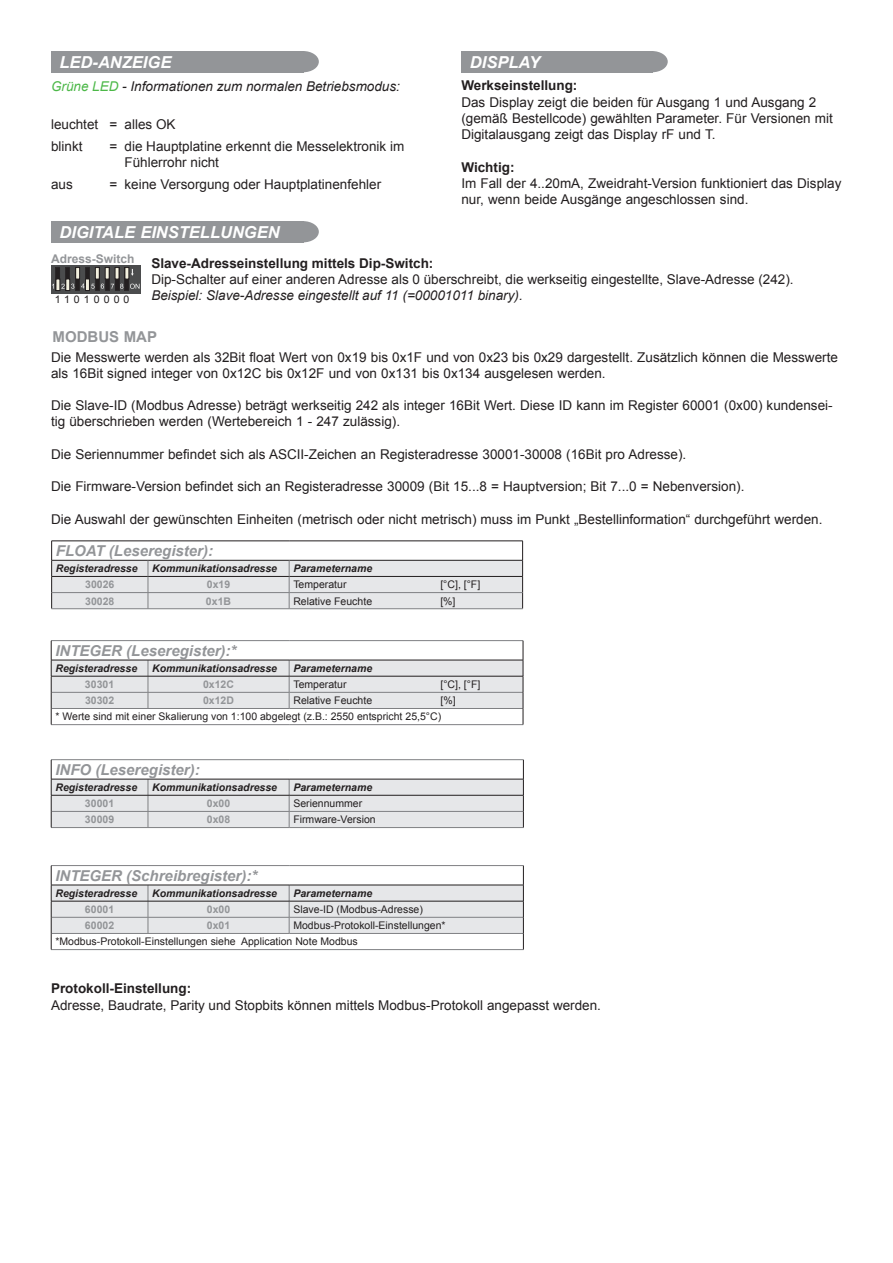
<style>
.page{position:relative;width:893px;height:1263px;background:#fff}
.page>*{position:absolute;margin:0;border:0;box-sizing:border-box;transform-origin:0 0}
.t1{font:italic 700 16.5px "Arial";color:#fff}
.t2{font:italic 700 15px "Arial";color:#939598}
.t3{font:700 15px "Arial";color:#939598}
.t4{font:13.5px/16.2px "Arial";color:#221e1f}
.t5{font:13.5px/21.6px "Arial";color:#231f20}
.t6{font:italic 13.5px "Arial";color:#231f20}
.t7{font:700 13.5px "Arial";color:#231f20}
.t8{font:700 13.5px "Arial";color:#221e1f}
.t9{font:700 12px "Arial";color:#939598}
.t10{font:10.5px/16.2px "Arial";color:#231f20}
.t11{font:italic 700 10.5px "Arial";color:#231f20}
.t12{font:700 10.5px "Arial";color:#939598}
.t13{font:10.5px "Arial";letter-spacing:.39em;color:#231f20}
.s1{color:#4cb848}
</style>
<div class="page">
<svg style="left:51px;top:541px;width:472px;height:67px"></svg>
<hr style="left:51px;top:608px;width:97px;height:1px;background:#7f8083">
<hr style="left:148px;top:608px;width:141px;height:1px;background:#7f8083">
<hr style="left:289px;top:608px;width:234px;height:1px;background:#7f8083">
<hr style="left:51px;top:640px;width:97px;height:1px;background:#7f8083">
<hr style="left:148px;top:640px;width:141px;height:1px;background:#7f8083">
<hr style="left:289px;top:640px;width:234px;height:1px;background:#7f8083">
<hr style="left:51px;top:724px;width:97px;height:1px;background:#7f8083">
<hr style="left:148px;top:724px;width:141px;height:1px;background:#7f8083">
<hr style="left:289px;top:724px;width:234px;height:1px;background:#7f8083">
<svg style="left:51px;top:641px;width:473px;height:83px"></svg>
<hr style="left:51px;top:865px;width:97px;height:1px;background:#7f8083">
<hr style="left:148px;top:865px;width:141px;height:1px;background:#7f8083">
<hr style="left:289px;top:865px;width:235px;height:1px;background:#7f8083">
<hr style="left:51px;top:949px;width:97px;height:1px;background:#7f8083">
<hr style="left:148px;top:949px;width:141px;height:1px;background:#7f8083">
<hr style="left:289px;top:949px;width:235px;height:1px;background:#7f8083">
<svg style="left:51px;top:866px;width:473px;height:83px"></svg>
<hr style="left:51px;top:759px;width:97px;height:1px;background:#7f8083">
<hr style="left:148px;top:759px;width:141px;height:1px;background:#7f8083">
<hr style="left:289px;top:759px;width:235px;height:1px;background:#7f8083">
<hr style="left:51px;top:827px;width:97px;height:1px;background:#7f8083">
<hr style="left:148px;top:827px;width:141px;height:1px;background:#7f8083">
<hr style="left:289px;top:827px;width:235px;height:1px;background:#7f8083">
<svg style="left:51px;top:760px;width:473px;height:67px"></svg>
<div style="left:51px;top:265px;width:89px;height:28px;background:#4b4c4d"></div>
<svg style="left:52px;top:267px;width:87px;height:24px"></svg>
<div style="left:287px;top:221px;width:32px;height:21px;background:#939598;border-radius:50%"></div>
<div style="left:51px;top:221px;width:252px;height:21px;background:#939598"></div>
<div style="left:287px;top:51px;width:32px;height:21px;background:#939598;border-radius:50%"></div>
<div style="left:636px;top:51px;width:32px;height:21px;background:#939598;border-radius:50%"></div>
<div style="left:51px;top:51px;width:252px;height:21px;background:#939598"></div>
<div style="left:461px;top:51px;width:191px;height:21px;background:#939598"></div>
<p class="t1" style="left:60px;top:51px;width:84px">LED-Anzeige</p>
<p class="t6" style="left:51px;top:78px;width:350px"><span class="s1">Grüne LED</span> - Informationen zum normalen Betriebsmodus:</p>
<p class="t5" style="left:51px;top:114px;width:126px">leuchtet = alles OK blinkt</p>
<p class="t5" style="left:125px;top:138px;width:281px;line-height:16.2px;text-indent:-15px">= die Hauptplatine erkennt die Messelektronik im<br>Fühlerrohr nicht</p>
<p class="t5" style="left:51px;top:173px;width:23px">aus</p>
<p class="t5" style="left:110px;top:173px;width:273px">= keine Versorgung oder Hauptplatinenfehler</p>
<p class="t1" style="left:60px;top:221px;width:222px">DIGITALE EINSTELLUNGEN</p>
<p class="t1" style="left:470px;top:51px;width:72px">DISPLAY</p>
<p class="t8" style="left:461px;top:77px;width:118px">Werkseinstellung:</p>
<p class="t4" style="left:461px;top:94px;width:373px">Das Display zeigt die beiden für Ausgang 1 und Ausgang 2 (gemäß Bestellcode) gewählten Parameter. Für Versionen mit<br>Digitalausgang zeigt das Display rF und T.</p>
<p class="t8" style="left:461px;top:158px;width:55px">Wichtig:</p>
<p class="t4" style="left:461px;top:175px;width:382px">Im Fall der 4..20mA, Zweidraht-Version funktioniert das Display nur, wenn beide Ausgänge angeschlossen sind.</p>
<p class="t9" style="left:51px;top:251px;width:85px">Adress-Switch</p>
<p class="t7" style="left:151px;top:254px;width:284px">Slave-Adresseinstellung mittels Dip-Switch:</p>
<p class="t5" style="left:151px;top:269px;width:644px">Dip-Schalter auf einer anderen Adresse als 0 überschreibt, die werkseitig eingestellte, Slave-Adresse (242).</p>
<p class="t13" style="left:55px;top:292px;width:76px">11010000</p>
<p class="t6" style="left:151px;top:287px;width:373px">Beispiel: Slave-Adresse eingestellt auf 11 (=00001011 binary).</p>
<p class="t3" style="left:53px;top:326px;width:106px">MODBUS MAP</p>
<p class="t4" style="left:51px;top:349px;width:788px">Die Messwerte werden als 32Bit float Wert von 0x19 bis 0x1F und von 0x23 bis 0x29 dargestellt. Zusätzlich können die Messwerte als 16Bit signed integer von 0x12C bis 0x12F und von 0x131 bis 0x134 ausgelesen werden.</p>
<p class="t4" style="left:51px;top:398px;width:783px">Die Slave-ID (Modbus Adresse) beträgt werkseitig 242 als integer 16Bit Wert. Diese ID kann im Register 60001 (0x00) kundensei&shy;tig überschrieben werden (Wertebereich 1 - 247 zulässig).</p>
<p class="t4" style="left:51px;top:446px;width:637px">Die Seriennummer befindet sich als ASCII-Zeichen an Registeradresse 30001-30008 (16Bit pro Adresse).</p>
<p class="t4" style="left:51px;top:479px;width:695px">Die Firmware-Version befindet sich an Registeradresse 30009 (Bit 15...8 = Hauptversion; Bit 7...0 = Nebenversion).</p>
<p class="t4" style="left:51px;top:511px;width:773px">Die Auswahl der gewünschten Einheiten (metrisch oder nicht metrisch) muss im Punkt „Bestellinformation“ durchgeführt werden.</p>
<p class="t2" style="left:56px;top:541px;width:159px">FLOAT (Leseregister):</p>
<p class="t11" style="left:56px;top:561px;width:83px">Registeradresse</p>
<p class="t11" style="left:152px;top:561px;width:126px">Kommunikationsadresse</p>
<p class="t11" style="left:293px;top:561px;width:80px">Parametername</p>
<p class="t12" style="left:85px;top:578px;width:31px">30026</p>
<p class="t12" style="left:207px;top:578px;width:25px">0x19</p>
<p class="t10" style="left:293px;top:577px;width:55px">Temperatur</p>
<p class="t10" style="left:440px;top:577px;width:41px">[°C], [°F]</p>
<p class="t12" style="left:85px;top:594px;width:31px">30028</p>
<p class="t12" style="left:206px;top:594px;width:27px">0x1B</p>
<p class="t10" style="left:293px;top:593px;width:80px">Relative Feuchte</p>
<p class="t10" style="left:440px;top:593px;width:17px">[%]</p>
<p class="t2" style="left:55px;top:640px;width:182px">INTEGER (Leseregister):*</p>
<p class="t11" style="left:55px;top:661px;width:83px">Registeradresse</p>
<p class="t11" style="left:152px;top:661px;width:126px">Kommunikationsadresse</p>
<p class="t11" style="left:293px;top:661px;width:80px">Parametername</p>
<p class="t12" style="left:85px;top:677px;width:31px">30301</p>
<p class="t12" style="left:203px;top:677px;width:32px">0x12C</p>
<p class="t10" style="left:293px;top:676px;width:55px">Temperatur</p>
<p class="t10" style="left:440px;top:676px;width:41px">[°C], [°F]</p>
<p class="t12" style="left:85px;top:693px;width:31px">30302</p>
<p class="t12" style="left:203px;top:693px;width:31px">0x12D</p>
<p class="t10" style="left:293px;top:692px;width:80px">Relative Feuchte</p>
<p class="t10" style="left:55px;top:692px;width:402px;text-indent:385px">[%] * Werte sind mit einer Skalierung von 1:100 abgelegt (z.B.: 2550 entspricht 25,5°C)</p>
<p class="t2" style="left:55px;top:759px;width:146px">INFO (Leseregister):</p>
<p class="t11" style="left:55px;top:780px;width:83px">Registeradresse</p>
<p class="t11" style="left:152px;top:780px;width:126px">Kommunikationsadresse</p>
<p class="t11" style="left:293px;top:780px;width:80px">Parametername</p>
<p class="t12" style="left:85px;top:796px;width:31px">30001</p>
<p class="t12" style="left:207px;top:796px;width:25px">0x00</p>
<p class="t10" style="left:293px;top:795px;width:70px">Seriennummer</p>
<p class="t12" style="left:85px;top:813px;width:31px">30009</p>
<p class="t12" style="left:207px;top:813px;width:25px">0x08</p>
<p class="t10" style="left:293px;top:812px;width:84px">Firmware-Version</p>
<p class="t2" style="left:55px;top:865px;width:203px">INTEGER (Schreibregister):*</p>
<p class="t11" style="left:55px;top:886px;width:83px">Registeradresse</p>
<p class="t11" style="left:152px;top:886px;width:126px">Kommunikationsadresse</p>
<p class="t11" style="left:293px;top:886px;width:80px">Parametername</p>
<p class="t12" style="left:85px;top:902px;width:31px">60001</p>
<p class="t12" style="left:207px;top:902px;width:25px">0x00</p>
<p class="t10" style="left:293px;top:901px;width:131px">Slave-ID (Modbus-Adresse)</p>
<p class="t12" style="left:85px;top:918px;width:31px">60002</p>
<p class="t12" style="left:207px;top:918px;width:25px">0x01</p>
<p class="t10" style="left:55px;top:917px;width:392px;text-indent:238px">Modbus-Protokoll-Einstellungen* *Modbus-Protokoll-Einstellungen siehe Application Note Modbus</p>
<p class="t7" style="left:51px;top:980px;width:142px">Protokoll-Einstellung:</p>
<p class="t5" style="left:51px;top:994px;width:552px">Adresse, Baudrate, Parity und Stopbits können mittels Modbus-Protokoll angepasst werden.</p>
</div>
